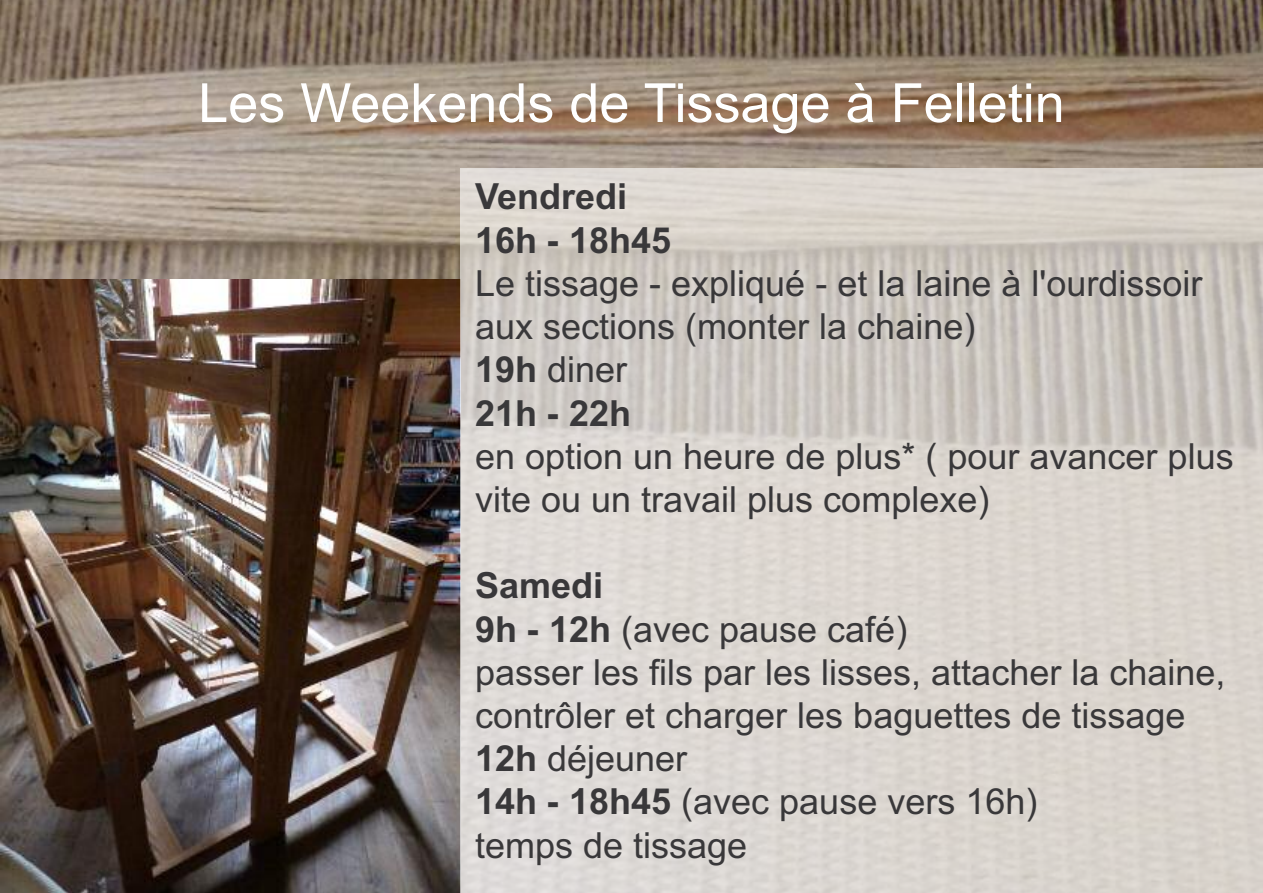
<style>
.page{position:relative;width:1263px;height:893px;background:#fff}
.page>*{position:absolute;margin:0;border:0;box-sizing:border-box;transform-origin:0 0}
.t1{font:54px "Arial";color:#fff}
.t2{font:36px/43.2px "Arial";color:#39383a}
.t3{font:700 36px/43.2px "Arial";color:#39383a}
.s1{font-weight:700}
</style>
<div class="page">
<img style="left:0;top:0;width:1263px;height:280px">
<img style="left:0;top:280px;width:460px;height:613px">
<div style="left:460px;top:168px;width:803px;height:725px;background:#fff;opacity:.61"></div>
<h1 class="t1" style="left:198px;top:72px;width:868px">Les Weekends de Tissage à Felletin</h1>
<p class="t3" style="left:475px;top:175px;width:198px">Vendredi<br>16h - 18h45</p>
<p class="t2" style="left:475px;top:262px;width:729px">Le tissage - expliqué - et la laine à l'ourdissoir aux sections (monter la chaine)<br><span class="s1">19h</span> diner<br><span class="s1">21h - 22h</span></p>
<p class="t2" style="left:475px;top:435px;width:760px">en option un heure de plus* ( pour avancer plus vite ou un travail plus complexe)</p>
<p class="t2" style="left:475px;top:564px;width:752px"><span class="s1">Samedi<br>9h - 12h</span> (avec pause café)<br>passer les fils par les lisses, attacher la chaine, contrôler et charger les baguettes de tissage<br><span class="s1">12h</span> déjeuner<br><span class="s1">14h - 18h45</span> (avec pause vers 16h)<br>temps de tissage</p>
</div>
